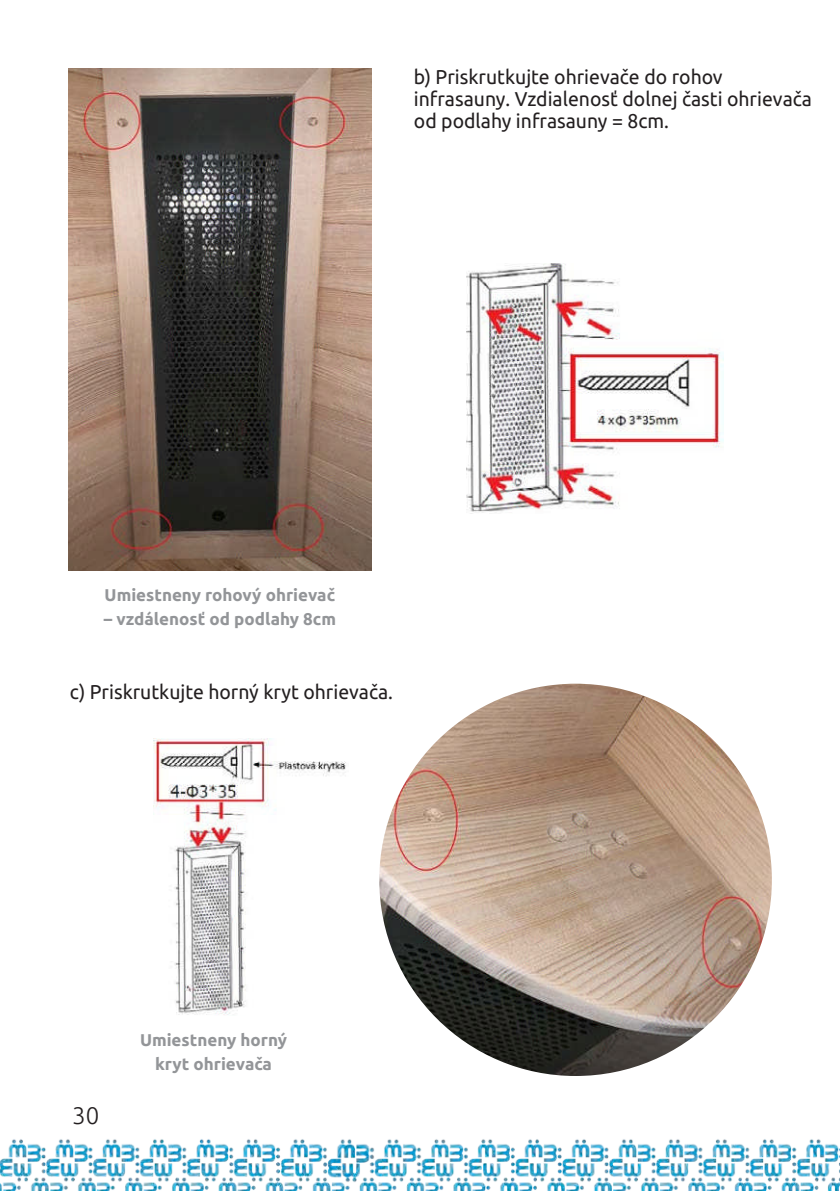
<style>
.page{position:relative;width:840px;height:1191px;background:#fff}
.page>*{position:absolute;margin:0;border:0;box-sizing:border-box;transform-origin:0 0}
.t1{font:300 24px "Ubuntu";color:#231f20}
.t2{font:20px/22px "Ubuntu";color:#231f20}
.t3{font:700 17px/24px "Ubuntu";color:#939598;text-align:center}
</style>
<div class="page">
<img style="left:0;top:1139px;width:839px;height:52px">
<img style="left:466px;top:263px;width:256px;height:250px">
<img style="left:68px;top:68px;width:303px;height:503px">
<img style="left:153px;top:738px;width:193px;height:277px">
<img style="left:379px;top:683px;width:392px;height:393px;border-radius:196px">
<p class="t2" style="left:413px;top:65px;width:399px">b) Priskrutkujte ohrievače do rohov infrasauny. Vzdialenosť dolnej časti ohrievača od podlahy infrasauny = 8cm.</p>
<p class="t3" style="left:105px;top:583px;width:232px">Umiestneny rohový ohrievač</p>
<p class="t3" style="left:104px;top:607px;width:234px">– vzdálenosť od podlahy 8cm</p>
<p class="t2" style="left:70px;top:680px;width:324px">c) Priskrutkujte horný kryt ohrievača.</p>
<p class="t1" style="left:72px;top:1101px;width:29px">30</p>
<p class="t3" style="left:140px;top:1028px;width:148px">Umiestneny horný kryt ohrievača</p>
</div>
